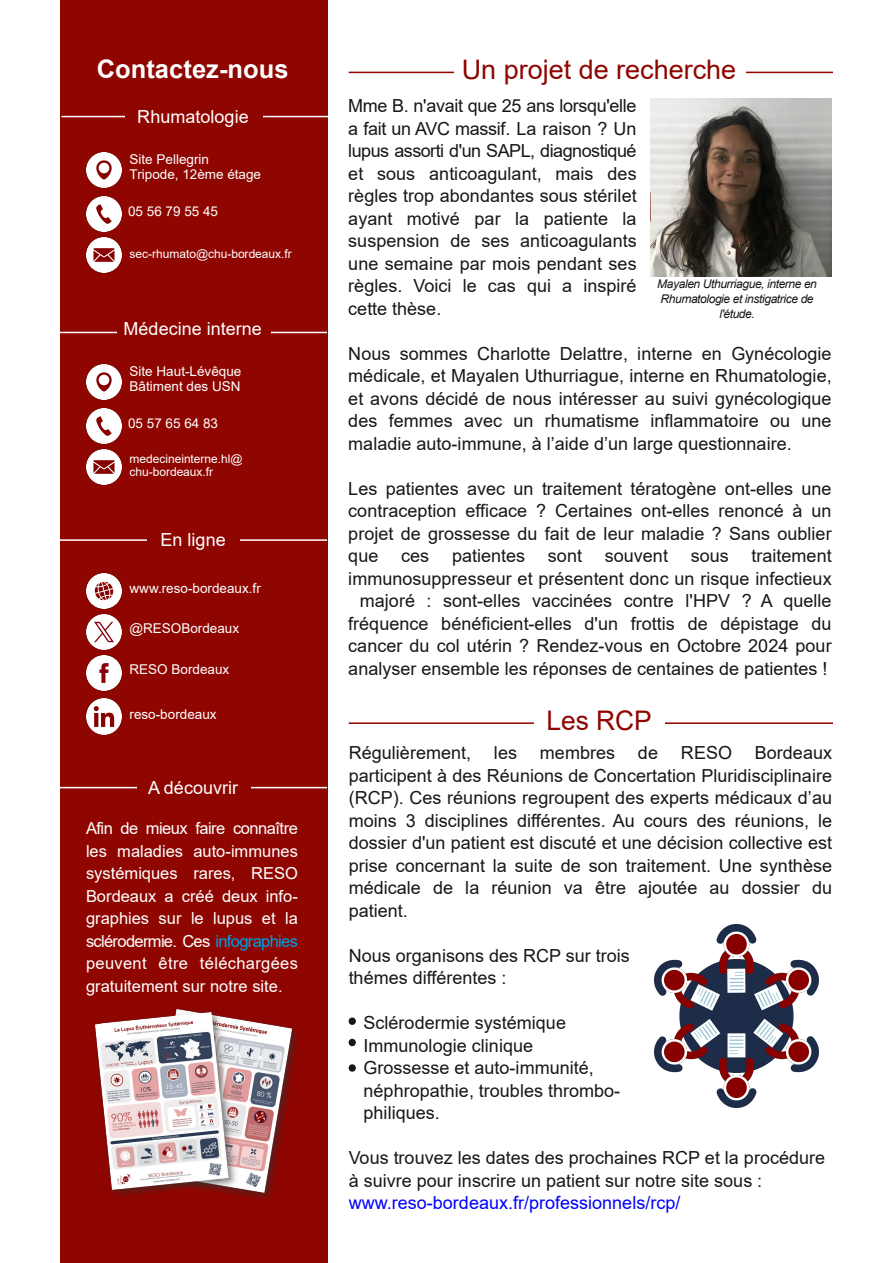
<style>
.page{position:relative;width:893px;height:1263px;background:#fff}
.page>*{position:absolute;margin:0;border:0;box-sizing:border-box;transform-origin:0 0}
.t1{font:27px "Arial";color:#8f0500}
.t2{font:700 25.5px "Arial";color:#fff}
.t3{font:18px/22.5px "Arial";color:#181715;text-align:justify}
.t4{font:18px "Arial";color:#fff}
.t5{font:18px "Arial";color:#00f}
.t6{font:16.5px/22.5px "Arial";letter-spacing:.01em;color:#fff;text-align:justify}
.t7{font:13.5px/15px "Arial";color:#fff}
.t8{font:italic 12px/15px "Arial";letter-spacing:-.035em;color:#181715;text-align:center}
.t9{font:12px/13.5px "Arial";letter-spacing:-.005em;color:#fff}
.s1{color:#009ee3}
</style>
<div class="page">
<hr style="left:349px;top:72px;width:484px;height:1px;background:#8f0500">
<div style="left:60px;top:0;width:267px;height:1263px;background:#8f0500"></div>
<div style="left:454px;top:60px;width:291px;height:25px;background:#fff"></div>
<img style="left:86px;top:238px;width:35px;height:35px">
<img style="left:86px;top:197px;width:35px;height:35px">
<img style="left:86px;top:153px;width:35px;height:35px">
<hr style="left:62px;top:116px;width:266px;height:1px;background:#fff">
<div style="left:125px;top:110px;width:137px;height:21px;background:#8f0500"></div>
<img style="left:86px;top:614px;width:35px;height:36px">
<img style="left:86px;top:655px;width:35px;height:35px">
<img style="left:86px;top:574px;width:35px;height:35px">
<img style="left:86px;top:699px;width:35px;height:35px">
<hr style="left:60px;top:539px;width:267px;height:2px;background:#fff">
<div style="left:147px;top:534px;width:93px;height:21px;background:#8f0500"></div>
<img style="left:86px;top:450px;width:35px;height:35px">
<img style="left:86px;top:409px;width:35px;height:35px">
<img style="left:86px;top:364px;width:35px;height:36px">
<hr style="left:60px;top:332px;width:267px;height:1px;background:#fff">
<div style="left:117px;top:322px;width:153px;height:21px;background:#8f0500"></div>
<img style="left:651px;top:99px;width:180px;height:177px">
<svg style="left:349px;top:1018px;width:5px;height:6px"></svg>
<div style="left:349px;top:1017px;width:7px;height:8px;border:1px solid #181715;border-radius:50%"></div>
<svg style="left:349px;top:1039px;width:6px;height:6px"></svg>
<div style="left:349px;top:1039px;width:7px;height:7px;border:1px solid #181715;border-radius:50%"></div>
<svg style="left:349px;top:1065px;width:5px;height:6px"></svg>
<div style="left:349px;top:1064px;width:7px;height:8px;border:1px solid #181715;border-radius:50%"></div>
<hr style="left:349px;top:722px;width:484px;height:2px;background:#8f0500">
<div style="left:534px;top:711px;width:131px;height:25px;background:#fff"></div>
<hr style="left:60px;top:787px;width:267px;height:1px;background:#fff">
<div style="left:137px;top:781px;width:113px;height:22px;background:#8f0500"></div>
<img style="left:95px;top:1009px;width:203px;height:190px">
<img style="left:654px;top:924px;width:164px;height:183px">
<h2 class="t2" style="left:97px;top:55px;width:193px">Contactez-nous</h2>
<h1 class="t1" style="left:462px;top:55px;width:276px">Un projet de recherche</h1>
<p class="t4" style="left:137px;top:106px;width:113px">Rhumatologie</p>
<p class="t7" style="left:130px;top:152px;width:133px">Site Pellegrin<br>Tripode, 12ème étage</p>
<p class="t7" style="left:128px;top:204px;width:92px">05 56 79 55 45</p>
<p class="t9" style="left:130px;top:247px;width:164px">sec-rhumato@chu-bordeaux.fr</p>
<p class="t4" style="left:124px;top:318px;width:140px">Médecine interne</p>
<p class="t7" style="left:130px;top:364px;width:113px">Site Haut-Lévêque<br>Bâtiment des USN</p>
<p class="t7" style="left:128px;top:416px;width:92px">05 57 65 64 83</p>
<p class="t9" style="left:130px;top:452px;width:114px">medecineinterne.hl@ chu-bordeaux.fr</p>
<p class="t4" style="left:161px;top:530px;width:67px">En ligne</p>
<p class="t7" style="left:130px;top:580px;width:133px">www.reso-bordeaux.fr</p>
<p class="t7" style="left:130px;top:621px;width:111px">@RESOBordeaux</p>
<p class="t7" style="left:130px;top:662px;width:101px">RESO Bordeaux</p>
<p class="t7" style="left:130px;top:707px;width:88px">reso-bordeaux</p>
<p class="t4" style="left:148px;top:778px;width:92px">A découvrir</p>
<p class="t6" style="left:86px;top:817px;width:213px">Afin de mieux faire connaître les maladies auto-immunes systémiques rares, RESO Bordeaux a créé deux info&shy;graphies sur le lupus et la sclérodermie. Ces <span class="s1">infographies </span>peuvent être téléchargées gratuitement sur notre site.</p>
<p class="t3" style="left:348px;top:95px;width:290px">Mme B. n'avait que 25 ans lorsqu'elle a fait un AVC massif. La raison ? Un lupus assorti d'un SAPL, diagnostiqué et sous anticoagulant, mais des règles trop abondantes sous stérilet ayant motivé par la patiente la suspension de ses anticoagulants une semaine par mois pendant ses règles. Voici le cas qui a inspiré cette thèse.</p>
<p class="t3" style="left:348px;top:342px;width:485px">Nous sommes Charlotte Delattre, interne en Gynécologie médicale, et Mayalen Uthurriague, interne en Rhumatologie, et avons décidé de nous intéresser au suivi gynécologique des femmes avec un rhumatisme inflammatoire ou une maladie auto-immune, à l’aide d’un large questionnaire.</p>
<p class="t3" style="left:348px;top:477px;width:485px">Les patientes avec un traitement tératogène ont-elles une contraception efficace ? Certaines ont-elles renoncé à un projet de grossesse du fait de leur maladie ? Sans oublier que</p>
<p class="t8" style="left:657px;top:276px;width:161px">Mayalen Uthurriague, interne en<br>Rhumatologie et instigatrice de l'étude.</p>
<p class="t3" style="left:348px;top:545px;width:485px;text-align:right">traitement<br>immunosuppresseur et présentent donc un risque infectieux majoré : sont-elles vaccinées contre l'HPV ? A quelle fréquence bénéficient-elles d'un frottis de dépistage du cancer du col utérin ? Rendez-vous en Octobre 2024 pour analyser ensemble les réponses de centaines de patientes !</p>
<p class="t3" style="left:401px;top:545px;width:30px">ces</p>
<p class="t3" style="left:452px;top:545px;width:75px">patientes</p>
<p class="t3" style="left:548px;top:545px;width:36px">sont</p>
<p class="t3" style="left:605px;top:545px;width:65px">souvent</p>
<p class="t3" style="left:691px;top:545px;width:40px">sous</p>
<h1 class="t1" style="left:546px;top:706px;width:107px">Les RCP</h1>
<p class="t3" style="left:349px;top:742px;width:124px">Régulièrement,</p>
<p class="t3" style="left:494px;top:742px;width:25px">les</p>
<p class="t3" style="left:540px;top:742px;width:77px">membres</p>
<p class="t3" style="left:638px;top:742px;width:22px">de</p>
<p class="t3" style="left:681px;top:742px;width:53px">RESO</p>
<p class="t3" style="left:349px;top:742px;width:485px;text-indent:406px">Bordeaux participent à des Réunions de Concertation Pluridisciplinaire (RCP). Ces réunions regroupent des experts médicaux d’au moins 3 disciplines différentes. Au cours des réunions, le dossier d'un patient est discuté et une décision collective est prise concernant la suite de son traitement. Une synthèse médicale de la réunion va être ajoutée au dossier du patient.</p>
<p class="t3" style="left:349px;top:944px;width:283px">Nous organisons des RCP sur trois thémes différentes :</p>
<p class="t3" style="left:364px;top:1012px;width:258px;text-align:left">Sclérodermie systémique<br>Immunologie clinique<br>Grossesse et auto-immunité, néphropathie, troubles thrombo&shy;philiques.</p>
<p class="t3" style="left:349px;top:1147px;width:478px">Vous trouvez les dates des prochaines RCP et la procédure à suivre pour inscrire un patient sur notre site sous :</p>
<p class="t5" style="left:349px;top:1193px;width:333px">www.reso-bordeaux.fr/professionnels/rcp/</p>
</div>
